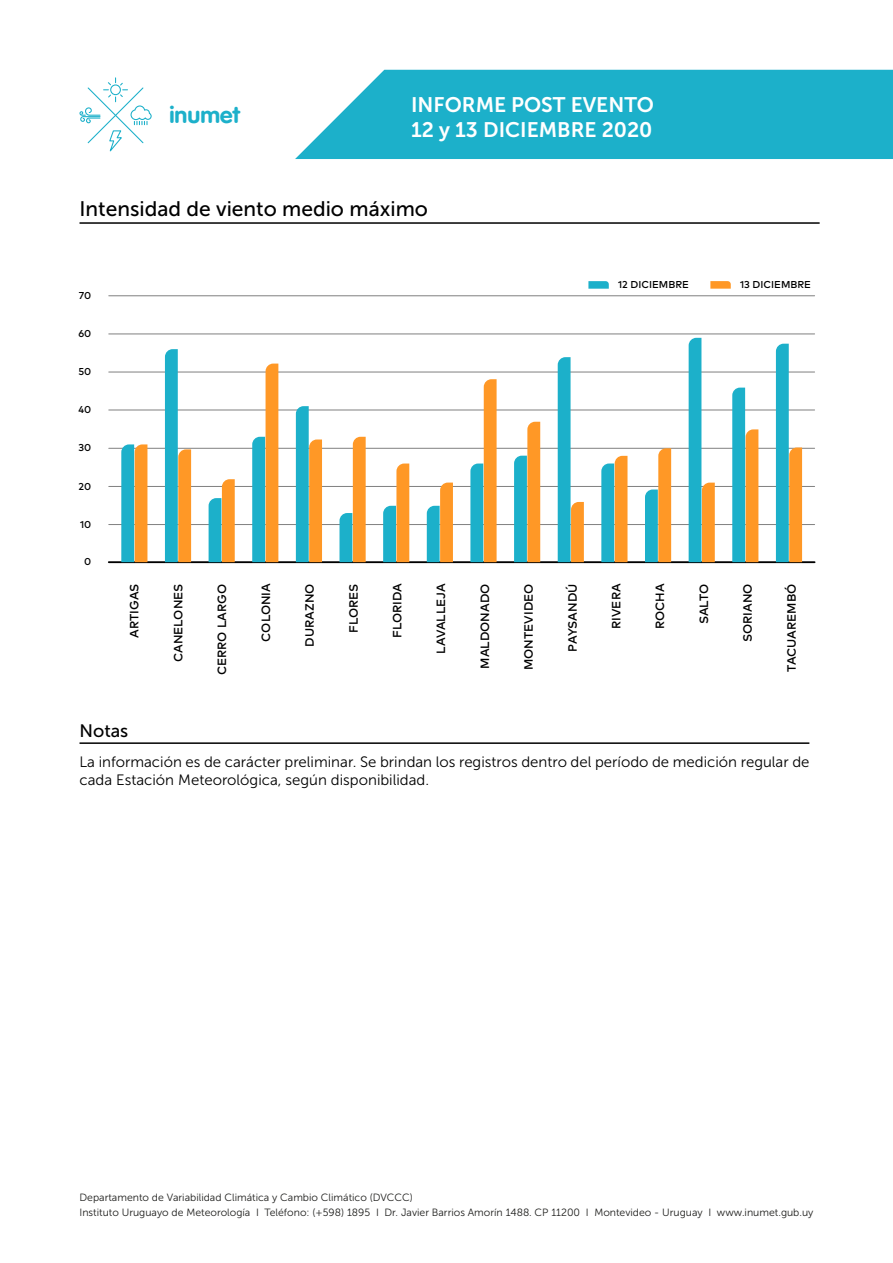
<style>
.page{position:relative;width:893px;height:1263px;background:#fff}
.page>*{position:absolute;margin:0;border:0;box-sizing:border-box;transform-origin:0 0}
.t1{font:23.25px "VAG Rounded Bold";color:#1cb0ca}
.t2{font:21px/25.2px "Museo Sans 700";color:#fff}
.t3{font:21px "Museo Sans 500";color:#000}
.t4{font:18px "Museo Sans 500";color:#000}
.t5{font:15px/18px "Museo Sans 300";color:#000}
.t6{font:500 12px "Mark Pro";color:#000}
.t7{font:10.5px "Museo Sans 300";color:#1d1d1b}
.t8{font:500 10.05px "Mark Pro";color:#000}
</style>
<div class="page">
<svg style="left:295px;top:70px;width:598px;height:89px;background:#2fb6ce"></svg>
<svg style="left:79px;top:78px;width:73px;height:74px"></svg>
<hr style="left:80px;top:742px;width:729px;height:2px;background:#000">
<hr style="left:80px;top:222px;width:740px;height:2px;background:#000">
<hr style="left:109px;top:561px;width:706px;height:2px;background:#000">
<hr style="left:109px;top:524px;width:706px;height:1px;background:#808080">
<hr style="left:109px;top:486px;width:706px;height:1px;background:#808080">
<hr style="left:109px;top:448px;width:706px;height:1px;background:#808080">
<hr style="left:109px;top:410px;width:706px;height:1px;background:#808080">
<hr style="left:109px;top:372px;width:706px;height:1px;background:#808080">
<hr style="left:109px;top:334px;width:706px;height:1px;background:#808080">
<hr style="left:109px;top:295px;width:706px;height:1px;background:#808080">
<svg style="left:121px;top:444px;width:26px;height:118px;background:#8fa77f"></svg>
<svg style="left:296px;top:406px;width:26px;height:156px;background:#90b091"></svg>
<svg style="left:209px;top:479px;width:26px;height:83px;background:#abaf81"></svg>
<svg style="left:339px;top:437px;width:27px;height:125px"></svg>
<svg style="left:383px;top:463px;width:26px;height:99px"></svg>
<svg style="left:427px;top:483px;width:26px;height:79px;background:#b0b081"></svg>
<svg style="left:470px;top:379px;width:27px;height:183px"></svg>
<svg style="left:514px;top:422px;width:26px;height:140px;background:#aaaf82"></svg>
<svg style="left:601px;top:456px;width:26px;height:106px;background:#97aa81"></svg>
<svg style="left:645px;top:448px;width:26px;height:114px"></svg>
<svg style="left:732px;top:388px;width:26px;height:174px;background:#8eb296"></svg>
<svg style="left:776px;top:344px;width:26px;height:218px"></svg>
<svg style="left:558px;top:357px;width:26px;height:205px"></svg>
<svg style="left:689px;top:338px;width:26px;height:224px"></svg>
<svg style="left:252px;top:364px;width:26px;height:198px"></svg>
<svg style="left:165px;top:349px;width:26px;height:213px"></svg>
<svg style="left:588px;top:281px;width:21px;height:8px"></svg>
<svg style="left:710px;top:281px;width:21px;height:8px"></svg>
<h1 class="t1" style="left:169px;top:101px;width:72px">inumet</h1>
<h2 class="t2" style="left:411px;top:92px;width:244px">INFORME POST EVENTO<br>12 y 13 DICIEMBRE 2020</h2>
<h2 class="t3" style="left:80px;top:197px;width:350px">Intensidad de viento medio máximo</h2>
<p class="t8" style="left:79px;top:288px;width:14px">70</p>
<p class="t8" style="left:78px;top:326px;width:14px">60</p>
<p class="t8" style="left:78px;top:364px;width:14px">50</p>
<p class="t8" style="left:78px;top:402px;width:14px">40</p>
<p class="t8" style="left:78px;top:440px;width:14px">30</p>
<p class="t8" style="left:79px;top:478px;width:14px">20</p>
<p class="t8" style="left:80px;top:516px;width:13px">10</p>
<p class="t8" style="left:84px;top:554px;width:9px">0</p>
<p class="t8" style="left:618px;top:277px;width:72px">12 DICIEMBRE</p>
<p class="t8" style="left:740px;top:277px;width:73px">13 DICIEMBRE</p>
<p class="t6" style="left:125px;top:638px;width:56px;rotate:-90deg">ARTIGAS</p>
<p class="t6" style="left:169px;top:662px;width:80px;rotate:-90deg">CANELONES</p>
<p class="t6" style="left:213px;top:675px;width:93px;rotate:-90deg">CERRO LARGO</p>
<p class="t6" style="left:257px;top:642px;width:60px;rotate:-90deg">COLONIA</p>
<p class="t6" style="left:301px;top:647px;width:65px;rotate:-90deg">DURAZNO</p>
<p class="t6" style="left:344px;top:633px;width:51px;rotate:-90deg">FLORES</p>
<p class="t6" style="left:388px;top:638px;width:56px;rotate:-90deg">FLORIDA</p>
<p class="t6" style="left:432px;top:654px;width:72px;rotate:-90deg">LAVALLEJA</p>
<p class="t6" style="left:476px;top:669px;width:86px;rotate:-90deg">MALDONADO</p>
<p class="t6" style="left:520px;top:670px;width:88px;rotate:-90deg">MONTEVIDEO</p>
<p class="t6" style="left:563px;top:652px;width:70px;rotate:-90deg">PAYSANDÚ</p>
<p class="t6" style="left:607px;top:629px;width:47px;rotate:-90deg">RIVERA</p>
<p class="t6" style="left:651px;top:629px;width:47px;rotate:-90deg">ROCHA</p>
<p class="t6" style="left:695px;top:624px;width:42px;rotate:-90deg">SALTO</p>
<p class="t6" style="left:739px;top:642px;width:60px;rotate:-90deg">SORIANO</p>
<p class="t6" style="left:782px;top:672px;width:90px;rotate:-90deg">TACUAREMBÓ</p>
<h3 class="t4" style="left:80px;top:720px;width:50px">Notas</h3>
<h3 class="t5" style="left:80px;top:753px;width:731px">La información es de carácter preliminar. Se brindan los registros dentro del período de medición regular de cada Estación Meteorológica, según disponibilidad.</h3>
<p class="t7" style="left:80px;top:1192px;width:335px">Departamento de Variabilidad Climática y Cambio Climático (DVCCC)</p>
<p class="t7" style="left:80px;top:1206px;width:735px">Instituto Uruguayo de Meteorología I Teléfono: (+598) 1895 I Dr. Javier Barrios Amorín 1488. CP 11200 I Montevideo - Uruguay I www.inumet.gub.uy</p>
</div>
